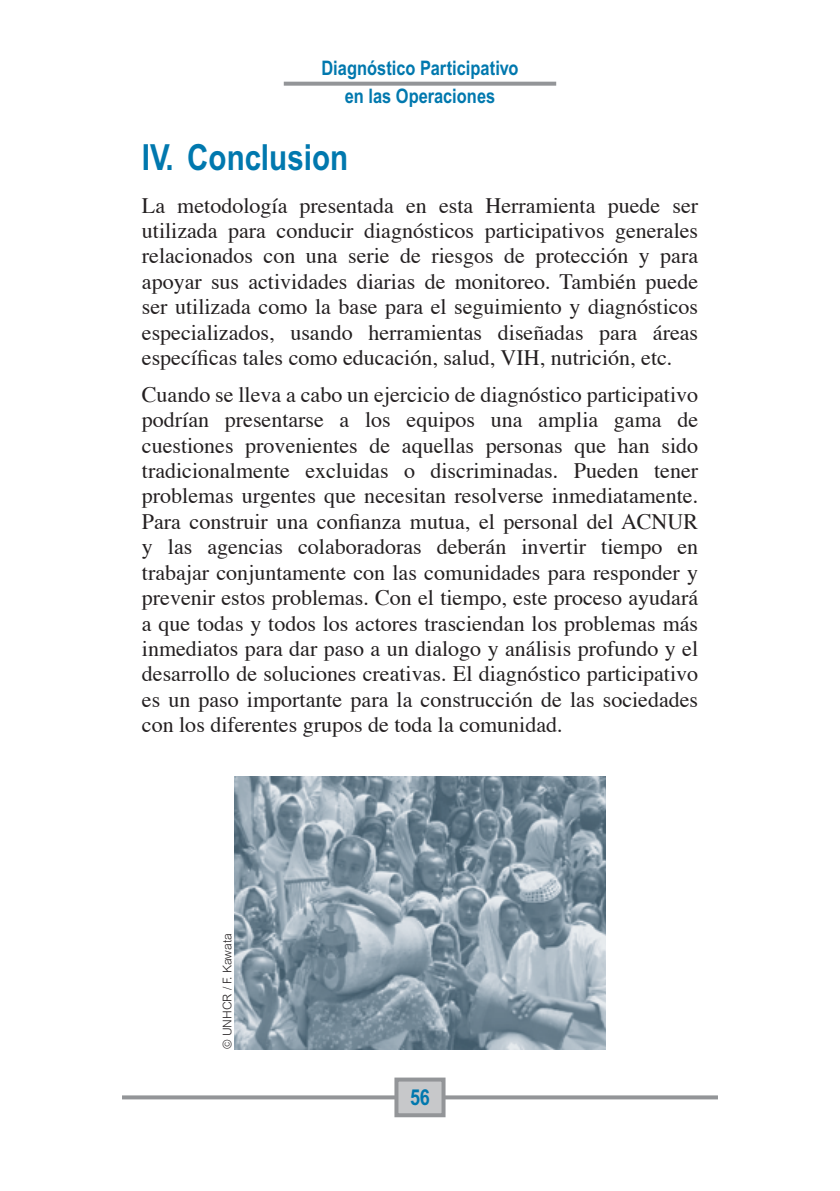
<style>
.page{position:relative;width:840px;height:1191px;background:#fff}
.page>*{position:absolute;margin:0;border:0;box-sizing:border-box;transform-origin:0 0}
.t1{font:700 36px "Arial Narrow";color:#0078ae}
.t2{font:22px/25.4px "Times";color:#231f20;text-align:justify}
.t3{font:700 22px "Arial Narrow";color:#0078ae}
.t4{font:700 20px/28px "Arial Narrow";color:#0078ae;text-align:center}
.t5{font:300 12px "Arial";color:#231f20}
</style>
<div class="page">
<svg style="left:283px;top:82px;width:273px;height:4px"></svg>
<svg style="left:122px;top:1095px;width:595px;height:4px;background:#9d9fa2"></svg>
<div style="left:396px;top:1079px;width:47px;height:36px;background:#c7c8ca"></div>
<div style="left:394px;top:1077px;width:51px;height:40px;border:4px solid #939598"></div>
<img style="left:234px;top:777px;width:371px;height:272px">
<p class="t4" style="left:321px;top:56px;width:199px">Diagnóstico Participativo en las Operaciones</p>
<h1 class="t1" style="left:142px;top:145px;width:208px">IV. Conclusion</h1>
<p class="t2" style="left:142px;top:194px;width:557px">La metodología presentada en esta Herramienta puede ser utilizada para conducir diagnósticos participativos generales relacionados con una serie de riesgos de protección y para apoyar sus actividades diarias de monitoreo. También puede ser utilizada como la base para el seguimiento y diagnósticos especializados, usando herramientas diseñadas para áreas específicas tales como educación, salud, VIH, nutrición, etc.</p>
<p class="t2" style="left:142px;top:383px;width:557px">Cuando se lleva a cabo un ejercicio de diagnóstico participativo podrían presentarse a los equipos una amplia gama de cuestiones provenientes de aquellas personas que han sido tradicionalmente excluidas o discriminadas. Pueden tener problemas urgentes que necesitan resolverse inmediatamente.<br>Para construir una confianza mutua, el personal del ACNUR y las agencias colaboradoras deberán invertir tiempo en trabajar conjuntamente con las comunidades para responder y prevenir estos problemas. Con el tiempo, este proceso ayudará a que todas y todos los actores trasciendan los problemas más inmediatos para dar paso a un dialogo y análisis profundo y el desarrollo de soluciones creativas. El diagnóstico participativo es un paso importante para la construcción de las sociedades con los diferentes grupos de toda la comunidad.</p>
<p class="t5" style="left:223px;top:1049px;width:117px;rotate:-90deg">© UNHCR / F. Kawata</p>
<p class="t3" style="left:410px;top:1089px;width:21px">56</p>
</div>
